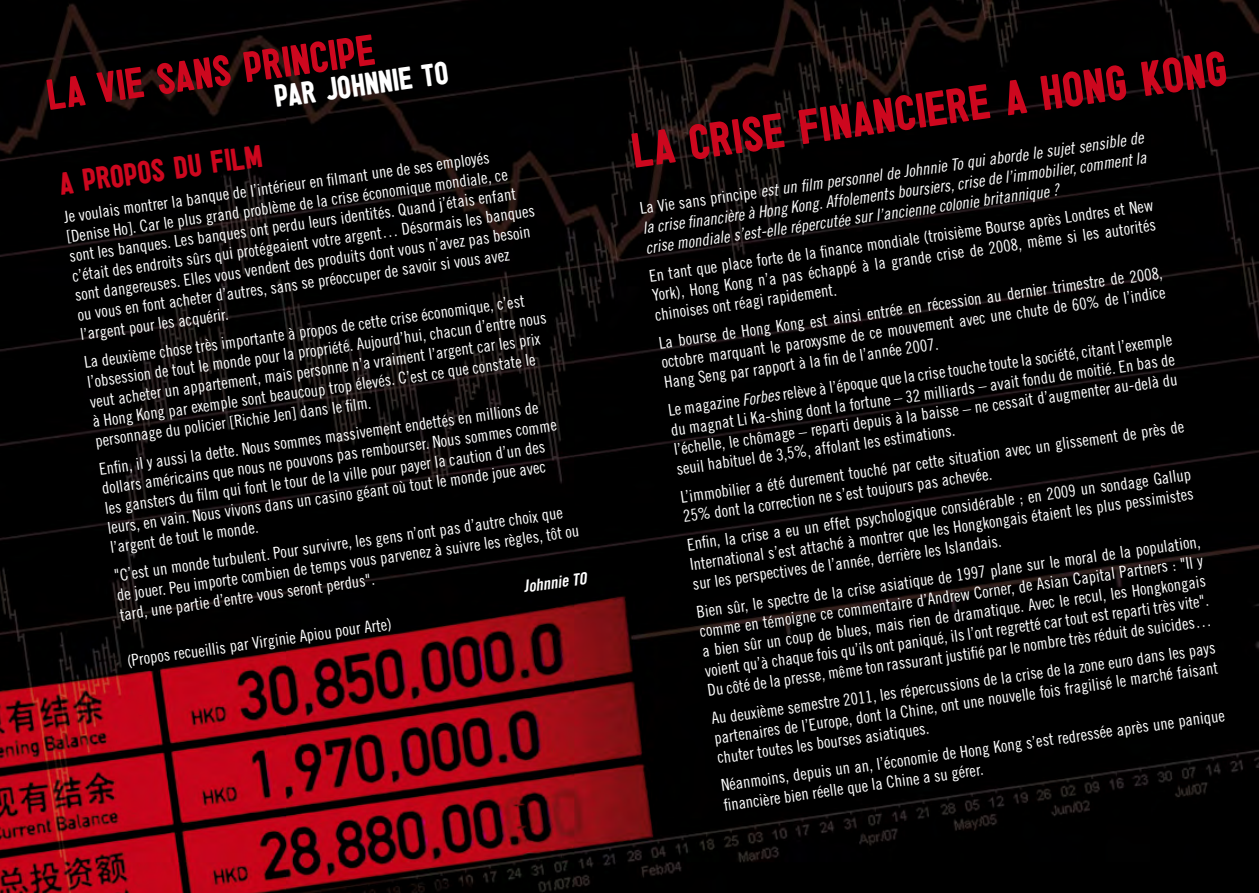
<style>
.page{position:relative;width:1259px;height:893px;background:#fff}
.page>*{position:absolute;margin:0;border:0;box-sizing:border-box;transform-origin:0 0}
.t1{font:50.7px "Sugo";color:#cd071e}
.t2{font:44.85px "Sugo";color:#cd071e}
.t3{font:32.85px "Sugo";color:#cd071e}
.t4{font:32.85px "Sugo";color:#fff}
.t5{font:16.5px/19.8px "Trade Gothic Cond Eighteen";color:#fff}
.t6{font:16.5px/19.8px "Trade Gothic Cond Eighteen Obl";color:#fff;text-align:justify}
.t7{font:16.5px "Trade Gothic Bold Cond Twenty Obl";color:#fff}
.s1{font-family:"Trade Gothic Cond Eighteen"}
.s2{font-family:"Trade Gothic Cond Eighteen Obl"}
</style>
<div class="page">
<img style="left:0;top:0;width:1259px;height:893px">
<h2 class="t2" style="left:43px;top:68px;width:333px;rotate:-8deg">LA VIE SANS PRINCIPE</h2>
<h3 class="t4" style="left:272px;top:77px;width:177px;rotate:-8deg">PAR JOHNNIE TO</h3>
<h3 class="t3" style="left:57px;top:164px;width:207px;rotate:-8deg">A PROPOS DU FILM</h3>
<p class="t5" style="left:63px;top:207px;width:469px;rotate:-8deg">Je voulais montrer la banque de l’intérieur en fi lmant une de ses employés [Denise Ho]. Car le plus grand problème de la crise économique mondiale, ce sont les banques. Les banques ont perdu leurs identités. Quand j’étais enfant c’était des endroits sûrs qui protégeaient votre argent… Désormais les banques sont dangereuses. Elles vous vendent des produits dont vous n’avez pas besoin ou vous en font acheter d’autres, sans se préoccuper de savoir si vous avez l’argent pour les acquérir.</p>
<p class="t5" style="left:83px;top:353px;width:465px;rotate:-8deg">La deuxième chose très importante à propos de cette crise économique, c’est l’obsession de tout le monde pour la propriété. Aujourd’hui, chacun d’entre nous veut acheter un appartement, mais personne n’a vraiment l’argent car les prix à Hong Kong par exemple sont beaucoup trop élevés. C’est ce que constate le personnage du policier [Richie Jen] dans le fi lm.</p>
<p class="t5" style="left:98px;top:459px;width:460px;rotate:-8deg">Enfi n, il y aussi la dette. Nous sommes massivement endettés en millions de dollars américains que nous ne pouvons pas rembourser. Nous sommes comme les gansters du fi lm qui font le tour de la ville pour payer la caution d’un des leurs, en vain. Nous vivons dans un casino géant où tout le monde joue avec l’argent de tout le monde.</p>
<p class="t5" style="left:113px;top:565px;width:468px;rotate:-8deg">"C’est un monde turbulent. Pour survivre, les gens n’ont pas d’autre choix que de jouer. Peu importe combien de temps vous parvenez à suivre les règles, tôt ou tard, une partie d’entre vous seront perdus".</p>
<p class="t7" style="left:522px;top:577px;width:65px;rotate:-8deg">Johnnie TO</p>
<p class="t5" style="left:126px;top:651px;width:268px;rotate:-8deg">(Propos recueillis par Virginie Apiou pour Arte)</p>
<h1 class="t1" style="left:627px;top:121px;width:602px;rotate:-8deg">LA CRISE FINANCIERE A HONG KONG</h1>
<p class="t6" style="left:638px;top:198px;width:510px;rotate:-8deg"><span class="s1">La Vie sans principe</span> est un fi lm personnel de Johnnie To qui aborde le sujet sensible de la crise fi nancière à Hong Kong. Affolements boursiers, crise de l’immobilier, comment la crise mondiale s’est-elle répercutée sur l’ancienne colonie britannique ?</p>
<p class="t5" style="left:648px;top:266px;width:510px;text-align:justify;rotate:-8deg">En tant que place forte de la fi nance mondiale (troisième Bourse après Londres et New York), Hong Kong n’a pas échappé à la grande crise de 2008, même si les autorités chinoises ont réagi rapidement.</p>
<p class="t5" style="left:657px;top:333px;width:510px;text-align:justify;rotate:-8deg">La bourse de Hong Kong est ainsi entrée en récession au dernier trimestre de 2008, octobre marquant le paroxysme de ce mouvement avec une chute de 60% de l’indice Hang Seng par rapport à la fi n de l’année 2007.</p>
<p class="t5" style="left:667px;top:400px;width:510px;text-align:justify;rotate:-8deg">Le magazine <span class="s2">Forbes</span> relève à l’époque que la crise touche toute la société, citant l’exemple du magnat Li Ka-shing dont la fortune – 32 milliards – avait fondu de moitié. En bas de l’échelle, le chômage – reparti depuis à la baisse – ne cessait d’augmenter au-delà du seuil habituel de 3,5%, affolant les estimations.</p>
<p class="t5" style="left:679px;top:487px;width:510px;rotate:-8deg">L’immobilier a été durement touché par cette situation avec un glissement de près de<br>25% dont la correction ne s’est toujours pas achevée.</p>
<p class="t5" style="left:686px;top:535px;width:510px;text-align:justify;rotate:-8deg">Enfi n, la crise a eu un effet psychologique considérable ; en 2009 un sondage Gallup International s’est attaché à montrer que les Hongkongais étaient les plus pessimistes sur les perspectives de l’année, derrière les Islandais.</p>
<p class="t5" style="left:695px;top:602px;width:510px;text-align:justify;rotate:-8deg">Bien sûr, le spectre de la crise asiatique de 1997 plane sur le moral de la population, comme en témoigne ce commentaire d’Andrew Corner, de Asian Capital Partners : "Il y a bien sûr un coup de blues, mais rien de dramatique. Avec le recul, les Hongkongais voient qu’à chaque fois qu’ils ont paniqué, ils l’ont regretté car tout est reparti très vite".<br>Du côté de la presse, même ton rassurant justifi é par le nombre très réduit de suicides…</p>
<p class="t5" style="left:710px;top:708px;width:510px;text-align:justify;rotate:-8deg">Au deuxième semestre 2011, les répercussions de la crise de la zone euro dans les pays partenaires de l’Europe, dont la Chine, ont une nouvelle fois fragilisé le marché faisant chuter toutes les bourses asiatiques.</p>
<p class="t5" style="left:720px;top:776px;width:510px;rotate:-8deg">Néanmoins, depuis un an, l’économie de Hong Kong s’est redressée après une panique fi nancière bien réelle que la Chine a su gérer.</p>
</div>
